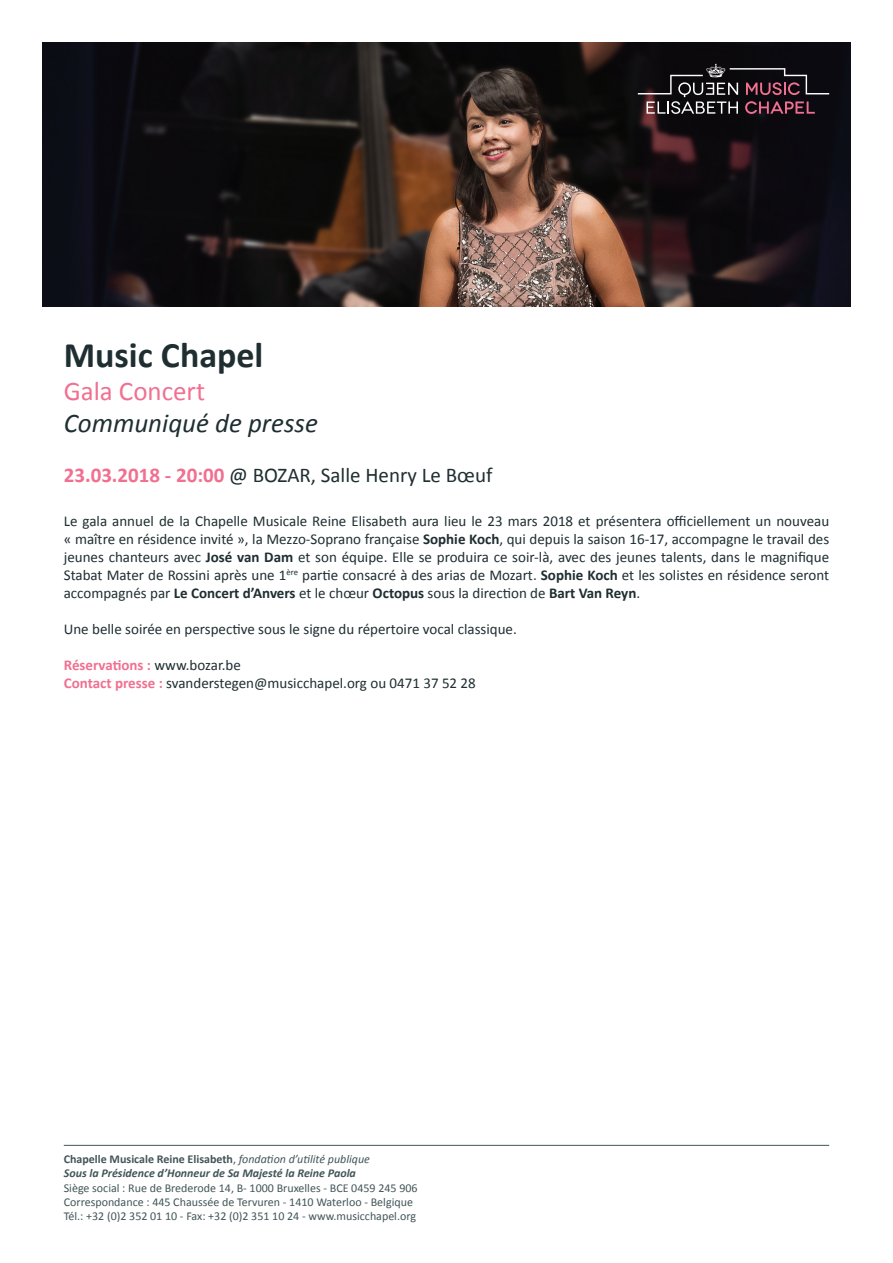
<style>
.page{position:relative;width:893px;height:1263px;background:#fff}
.page>*{position:absolute;margin:0;border:0;box-sizing:border-box;transform-origin:0 0}
.t1{font:700 36px "Calibri";color:#1f2e31}
.t2{font:italic 27px "Calibri";color:#1f2e31}
.t3{font:27px "Calibri";color:#f17091}
.t4{font:21px "Calibri";color:#1f2e31}
.t5{font:15px/18px "Calibri";color:#1f2e31;text-align:justify}
.t6{font:12px/14.4px "Calibri";color:#435558}
.t7{font:italic 700 12px/14.4px "Calibri";color:#435558}
.s1{font-weight:700;color:#f17091}
.s2{font-weight:700}
.s3{font-style:normal}
.s4{font-weight:400;font-style:normal}
.s5{font-weight:400}
</style>
<div class="page">
<img style="left:43px;top:43px;width:807px;height:263px">
<svg style="left:638px;top:64px;width:191px;height:50px;background:#33292e"></svg>
<hr style="left:64px;top:1145px;width:765px;height:1px;background:#435558">
<h1 class="t1" style="left:64px;top:332px;width:201px">Music Chapel</h1>
<h2 class="t3" style="left:64px;top:374px;width:143px">Gala Concert</h2>
<h2 class="t2" style="left:64px;top:405px;width:256px">Communiqué de presse</h2>
<h3 class="t4" style="left:64px;top:462px;width:430px"><span class="s1">23.03.2018 - 20:00</span> @ BOZAR, Salle Henry Le Bœuf</h3>
<p class="t5" style="left:64px;top:512px;width:767px">Le gala annuel de la Chapelle Musicale Reine Elisabeth aura lieu le 23 mars 2018 et présentera officiellement un nouveau « maître en résidence invité », la Mezzo-Soprano française <span class="s2">Sophie Koch</span>, qui depuis la saison 16-17, accompagne le travail des jeunes chanteurs avec <span class="s2">José van Dam</span> et son équipe. Elle se produira ce soir-là, avec des jeunes talents, dans le magnifique Stabat Mater de Rossini après une 1<sup>ère</sup> partie consacré à des arias de Mozart. <span class="s2">Sophie Koch</span> et les solistes en résidence seront accompagnés par <span class="s2">Le Concert d’Anvers</span> et le chœur <span class="s2">Octopus</span> sous la direction de <span class="s2">Bart Van Reyn</span>.</p>
<p class="t5" style="left:64px;top:620px;width:455px">Une belle soirée en perspective sous le signe du répertoire vocal classique.</p>
<p class="t5" style="left:64px;top:656px;width:414px"><span class="s1">Réservations :</span> www.bozar.be<br><span class="s1">Contact presse :</span> svanderstegen@musicchapel.org ou 0471 37 52 28</p>
<p class="t7" style="left:64px;top:1152px;width:308px"><span class="s3">Chapelle Musicale Reine Elisabeth</span><span class="s4">,</span> <span class="s5">fondation d’utilité publique<br></span>Sous la Présidence d’Honneur de Sa Majesté la Reine Paola</p>
<p class="t6" style="left:64px;top:1180px;width:355px">Siège social : Rue de Brederode 14, B- 1000 Bruxelles - BCE 0459 245 906<br>Correspondance : 445 Chaussée de Tervuren - 1410 Waterloo - Belgique<br>Tél.: +32 (0)2 352 01 10 - Fax: +32 (0)2 351 10 24 - www.musicchapel.org</p>
</div>
